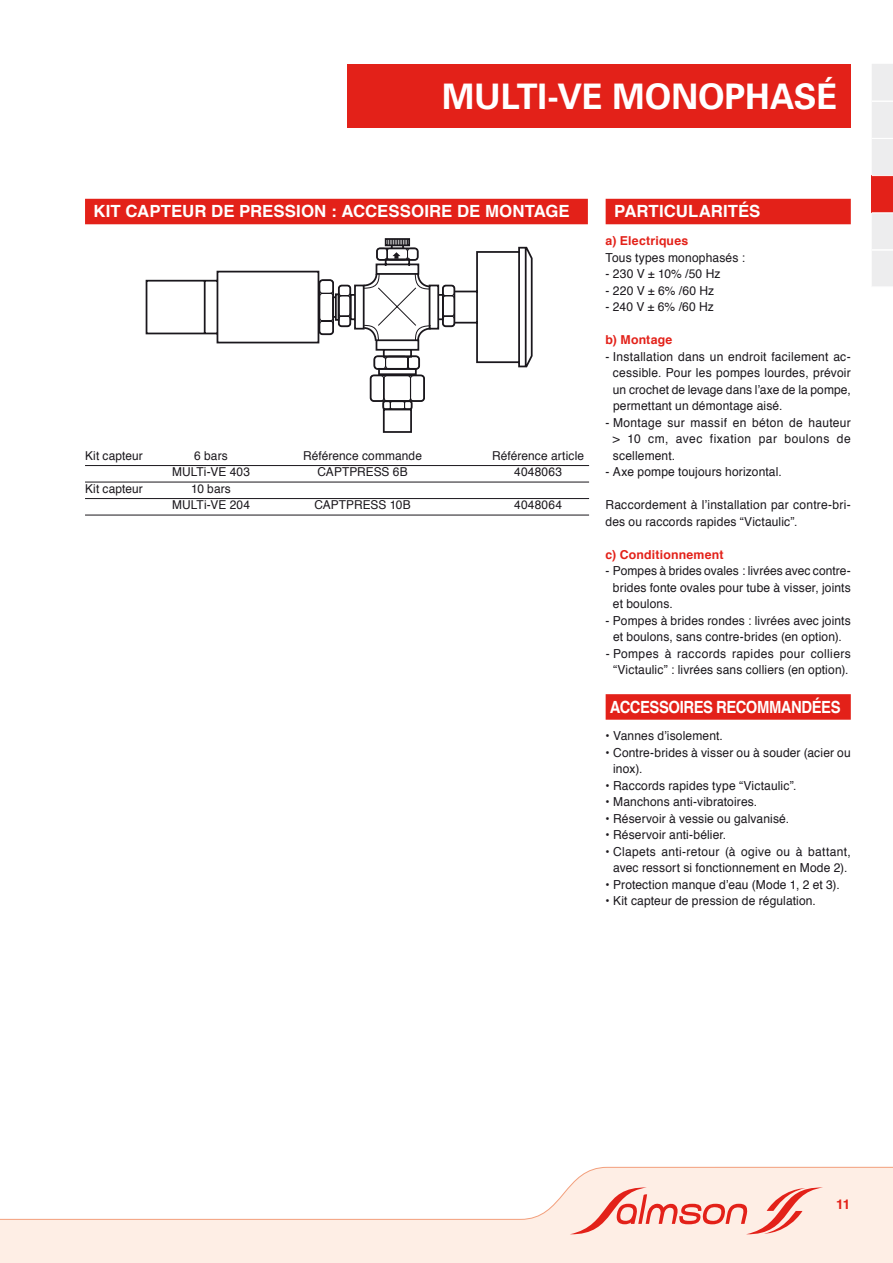
<style>
.page{position:relative;width:893px;height:1263px;background:#fff}
.page>*{position:absolute;margin:0;border:0;box-sizing:border-box;transform-origin:0 0}
.t1{font:700 35.25px "Univers";color:#fff}
.t2{font:700 16.8px "Helvetica";color:#fff}
.t3{font:700 16.8px "Helvetica";letter-spacing:-.03em;color:#fff;scale:.88 1}
.t4{font:700 13.5px "Helvetica";color:#e32119}
.t5{font:12.45px/16.5px "Helvetica";letter-spacing:.015em;color:#1a171c;text-align:justify}
.t6{font:12.3px/16.5px "Helvetica";letter-spacing:.01em;color:#1a171c;text-align:center}
.t7{font:700 12.3px "Helvetica";letter-spacing:.015em;color:#e32119}
</style>
<div class="page">
<svg style="left:146px;top:246px;width:387px;height:187px"></svg>
<svg style="left:442px;top:285px;width:13px;height:42px"></svg>
<div style="left:442px;top:285px;width:13px;height:42px;border:2px solid #1a171c;border-radius:3px"></div>
<svg style="left:318px;top:279px;width:33px;height:56px"></svg>
<div style="left:338px;top:285px;width:13px;height:42px;border:2px solid #1a171c;border-radius:3px"></div>
<svg style="left:370px;top:355px;width:55px;height:55px"></svg>
<div style="left:370px;top:374px;width:55px;height:28px;border:2px solid #1a171c;border-radius:3px"></div>
<div style="left:385px;top:238px;width:25px;height:8px;border:2px solid #1a171c"></div>
<svg style="left:362px;top:272px;width:71px;height:71px"></svg>
<svg style="left:376px;top:239px;width:43px;height:22px"></svg>
<div style="left:347px;top:64px;width:503px;height:64px;background:#e32119"></div>
<div style="left:85px;top:199px;width:503px;height:25px;background:#e32119"></div>
<div style="left:606px;top:199px;width:245px;height:25px;background:#e32119"></div>
<div style="left:606px;top:694px;width:245px;height:26px;background:#e32119"></div>
<hr style="left:85px;top:465px;width:504px;height:1px;background:#1a171c">
<hr style="left:85px;top:482px;width:504px;height:1px;background:#1a171c">
<hr style="left:85px;top:498px;width:504px;height:1px;background:#1a171c">
<hr style="left:85px;top:515px;width:504px;height:1px;background:#1a171c">
<svg style="left:0;top:1166px;width:893px;height:97px"></svg>
<svg style="left:872px;top:64px;width:21px;height:222px"></svg>
<h1 class="t1" style="left:442px;top:76px;width:397px">MULTI-VE MONOPHASÉ</h1>
<h2 class="t2" style="left:94px;top:196px;width:478px">KIT CAPTEUR DE PRESSION : ACCESSOIRE DE MONTAGE</h2>
<h2 class="t2" style="left:614px;top:196px;width:148px">PARTICULARITÉS</h2>
<p class="t7" style="left:606px;top:230px;width:84px">a) Electriques</p>
<p class="t5" style="left:606px;top:249px;width:141px">Tous types monophasés :</p>
<p class="t5" style="left:606px;top:265px;width:116px">- 230 V ± 10% /50 Hz</p>
<p class="t5" style="left:606px;top:282px;width:110px">- 220 V ± 6% /60 Hz</p>
<p class="t5" style="left:606px;top:298px;width:110px">- 240 V ± 6% /60 Hz</p>
<p class="t7" style="left:606px;top:329px;width:68px">b) Montage</p>
<p class="t5" style="left:613px;top:348px;width:239px;text-indent:-7px">- Installation dans un endroit facilement ac&shy;cessible. Pour les pompes lourdes, prévoir un crochet de levage dans l’axe de la pompe, permettant un démontage aisé.</p>
<p class="t5" style="left:613px;top:414px;width:239px;text-indent:-7px">- Montage sur massif en béton de hauteur &gt; 10 cm, avec fixation par boulons de scellement.</p>
<p class="t5" style="left:606px;top:463px;width:178px">- Axe pompe toujours horizontal.</p>
<p class="t5" style="left:606px;top:496px;width:247px">Raccordement à l’installation par contre-bri&shy;des ou raccords rapides “Victaulic”.</p>
<p class="t7" style="left:606px;top:543px;width:120px">c) Conditionnement</p>
<p class="t5" style="left:613px;top:562px;width:239px;text-indent:-7px">- Pompes à brides ovales : livrées avec contre&shy;brides fonte ovales pour tube à visser, joints et boulons.</p>
<p class="t5" style="left:606px;top:612px;width:247px;text-align:center">- Pompes à brides rondes : livrées avec joints et boulons, sans contre-brides (en option).</p>
<p class="t5" style="left:606px;top:645px;width:247px;text-align:center">- Pompes à raccords rapides pour colliers “Victaulic” : livrées sans colliers (en option).</p>
<h2 class="t3" style="left:610px;top:691px;width:264px">ACCESSOIRES RECOMMANDÉES</h2>
<p class="t5" style="left:606px;top:727px;width:119px">• Vannes d’isolement.</p>
<p class="t5" style="left:613px;top:744px;width:239px;text-indent:-8px">• Contre-brides à visser ou à souder (acier ou inox).</p>
<p class="t5" style="left:606px;top:777px;width:192px">• Raccords rapides type “Victaulic”.</p>
<p class="t5" style="left:606px;top:793px;width:153px">• Manchons anti-vibratoires.</p>
<p class="t5" style="left:606px;top:810px;width:185px">• Réservoir à vessie ou galvanisé.</p>
<p class="t5" style="left:606px;top:826px;width:122px">• Réservoir anti-bélier.</p>
<p class="t5" style="left:606px;top:843px;width:247px;text-align:center">• Clapets anti-retour (à ogive ou à battant, avec ressort si fonctionnement en Mode 2).</p>
<p class="t5" style="left:606px;top:876px;width:236px">• Protection manque d’eau (Mode 1, 2 et 3).</p>
<p class="t5" style="left:606px;top:892px;width:212px">• Kit capteur de pression de régulation.</p>
<p class="t6" style="left:85px;top:447px;width:59px">Kit capteur</p>
<p class="t6" style="left:194px;top:447px;width:35px">6 bars</p>
<p class="t6" style="left:303px;top:447px;width:120px">Référence commande</p>
<p class="t6" style="left:492px;top:447px;width:93px">Référence article</p>
<p class="t6" style="left:172px;top:463px;width:79px">MULTi-VE 403</p>
<p class="t6" style="left:318px;top:463px;width:92px">CAPTPRESS 6B</p>
<p class="t6" style="left:514px;top:463px;width:49px">4048063</p>
<p class="t6" style="left:85px;top:480px;width:59px">Kit capteur</p>
<p class="t6" style="left:172px;top:480px;width:79px">10 bars<br>MULTi-VE 204</p>
<p class="t6" style="left:314px;top:496px;width:98px">CAPTPRESS 10B</p>
<p class="t6" style="left:514px;top:496px;width:49px">4048064</p>
<p class="t4" style="left:836px;top:1192px;width:16px">11</p>
</div>
